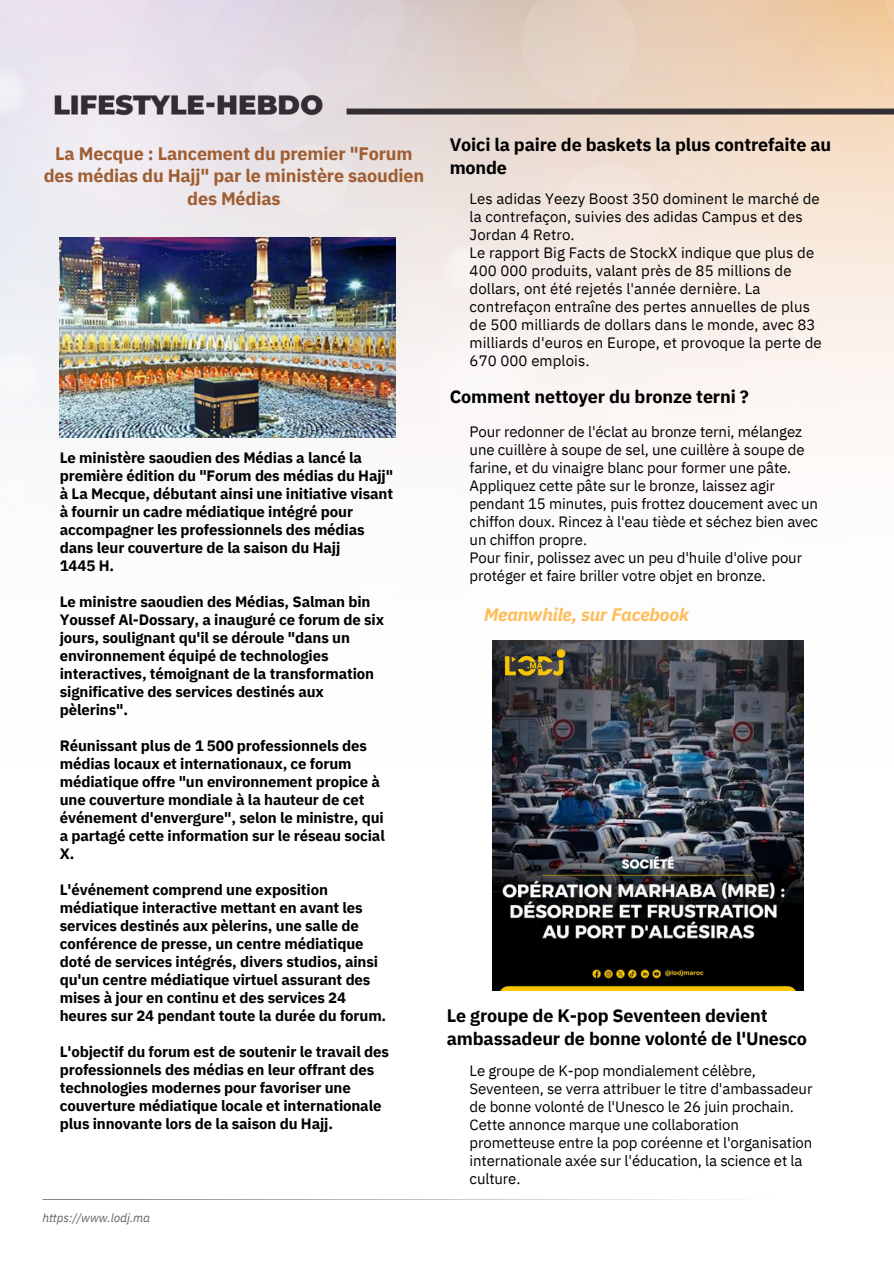
<style>
.page{position:relative;width:894px;height:1264px;background:#fff}
.page>*{position:absolute;margin:0;border:0;box-sizing:border-box;transform-origin:0 0}
.t1{font:700 18px/22.5px "IBM Plex Sans";letter-spacing:-.01em;color:#000}
.t2{font:700 18px/22.5px "IBM Plex Sans";letter-spacing:-.01em;color:#9f5d31;text-align:center}
.t3{font:italic 700 18px "IBM Plex Sans";letter-spacing:-.01em;color:#ffbd59}
.t4{font:700 15px/18px "IBM Plex Sans";letter-spacing:-.01em;color:#000}
.t5{font:15px/18px "IBM Plex Sans";letter-spacing:-.01em;color:#000}
.t6{font:italic 12px "IBM Plex Sans";letter-spacing:-.01em;color:#646464}
</style>
<div class="page">
<img style="left:0;top:0;width:893px;height:1200px">
<svg style="left:43px;top:1199px;width:807px;height:1px"></svg>
<img style="left:492px;top:641px;width:311px;height:349px">
<img style="left:60px;top:238px;width:335px;height:199px">
<h3 class="t2" style="left:44px;top:141px;width:382px">La Mecque : Lancement du premier "Forum des médias du Hajj" par le ministère saoudien des Médias</h3>
<h1 class="t4" style="left:60px;top:448px;width:335px">Le ministère saoudien des Médias a lancé la première édition du "Forum des médias du Hajj" à La Mecque, débutant ainsi une initiative visant à fournir un cadre médiatique intégré pour accompagner les professionnels des médias dans leur couverture de la saison du Hajj<br>1445 H.</h1>
<p class="t4" style="left:60px;top:592px;width:326px">Le ministre saoudien des Médias, Salman bin Youssef Al-Dossary, a inauguré ce forum de six jours, soulignant qu'il se déroule "dans un environnement équipé de technologies interactives, témoignant de la transformation significative des services destinés aux pèlerins".</p>
<h1 class="t4" style="left:60px;top:736px;width:326px">Réunissant plus de 1 500 professionnels des médias locaux et internationaux, ce forum médiatique offre "un environnement propice à une couverture mondiale à la hauteur de cet événement d'envergure", selon le ministre, qui a partagé cette information sur le réseau social X.</h1>
<h3 class="t4" style="left:60px;top:880px;width:328px">L'événement comprend une exposition médiatique interactive mettant en avant les services destinés aux pèlerins, une salle de conférence de presse, un centre médiatique doté de services intégrés, divers studios, ainsi qu'un centre médiatique virtuel assurant des mises à jour en continu et des services 24 heures sur 24 pendant toute la durée du forum.</h3>
<p class="t4" style="left:60px;top:1042px;width:330px">L'objectif du forum est de soutenir le travail des professionnels des médias en leur offrant des technologies modernes pour favoriser une couverture médiatique locale et internationale plus innovante lors de la saison du Hajj.</p>
<h2 class="t6" style="left:43px;top:1209px;width:109px">https://www.lodj.ma</h2>
<h2 class="t1" style="left:449px;top:133px;width:383px">Voici la paire de baskets la plus contrefaite au monde</h2>
<h2 class="t5" style="left:469px;top:189px;width:353px">Les adidas Yeezy Boost 350 dominent le marché de la contrefaçon, suivies des adidas Campus et des Jordan 4 Retro.<br>Le rapport Big Facts de StockX indique que plus de 400 000 produits, valant près de 85 millions de dollars, ont été rejetés l'année dernière. La contrefaçon entraîne des pertes annuelles de plus de 500 milliards de dollars dans le monde, avec 83 milliards d'euros en Europe, et provoque la perte de 670 000 emplois.</h2>
<h2 class="t1" style="left:449px;top:385px;width:300px">Comment nettoyer du bronze terni ?</h2>
<h2 class="t5" style="left:469px;top:423px;width:350px">Pour redonner de l'éclat au bronze terni, mélangez une cuillère à soupe de sel, une cuillère à soupe de farine, et du vinaigre blanc pour former une pâte.<br>Appliquez cette pâte sur le bronze, laissez agir pendant 15 minutes, puis frottez doucement avec un chiffon doux. Rincez à l'eau tiède et séchez bien avec un chiffon propre.<br>Pour finir, polissez avec un peu d'huile d'olive pour protéger et faire briller votre objet en bronze.</h2>
<h1 class="t3" style="left:484px;top:602px;width:206px">Meanwhile, sur Facebook</h1>
<h3 class="t1" style="left:446px;top:1004px;width:362px">Le groupe de K-pop Seventeen devient ambassadeur de bonne volonté de l'Unesco</h3>
<h1 class="t5" style="left:469px;top:1061px;width:344px">Le groupe de K-pop mondialement célèbre, Seventeen, se verra attribuer le titre d'ambassadeur de bonne volonté de l'Unesco le 26 juin prochain.<br>Cette annonce marque une collaboration prometteuse entre la pop coréenne et l'organisation internationale axée sur l'éducation, la science et la culture.</h1>
</div>
